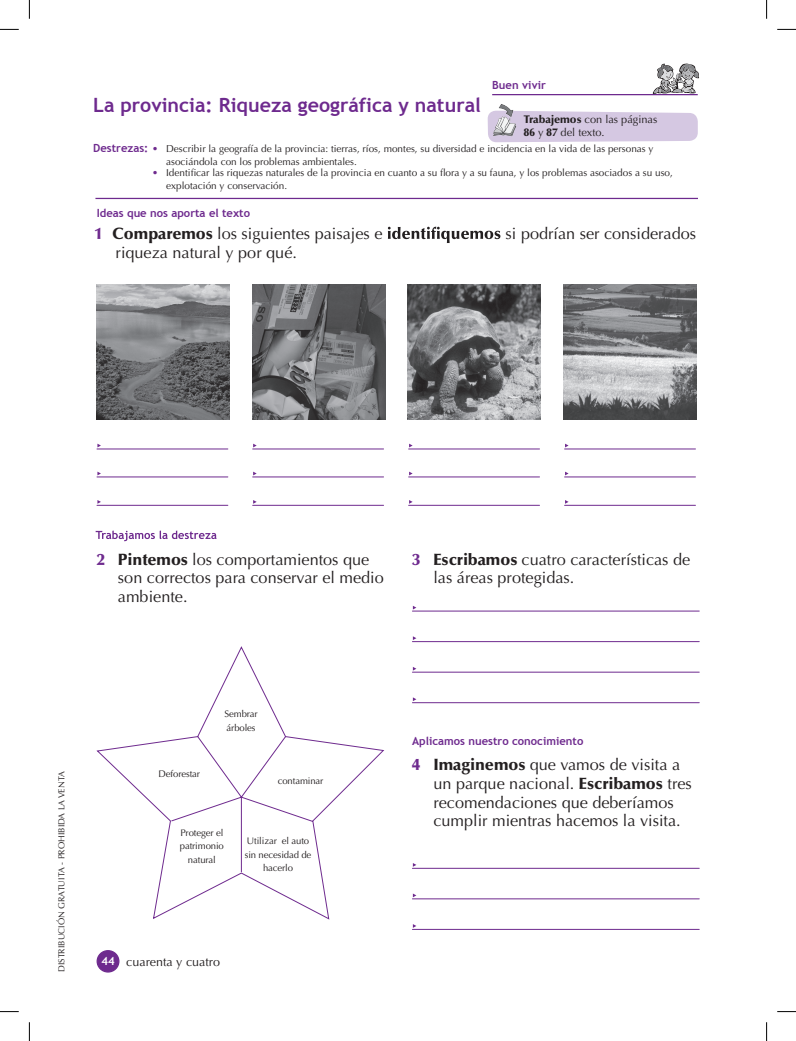
<style>
.page{position:relative;width:796px;height:1041px;background:#fff}
.page>*{position:absolute;margin:0;border:0;box-sizing:border-box;transform-origin:0 0}
.t1{font:700 19.62px "Trebuchet MS";color:#6e2a8e}
.t2{font:16.25px/18.8px "Optima LT Std";color:#231f20}
.t3{font:12.5px "Optima LT Std";color:#231f20}
.t4{font:700 11.25px "Trebuchet MS";color:#6e2a8e}
.t5{font:700 11.25px "Trebuchet MS";color:#fff}
.t6{font:11px/13px "Optima LT Std";color:#231f20}
.t7{font:10px/12.5px "Optima LT Std";color:#231f20}
.t8{font:9.5px/13.8px "Optima LT Std";letter-spacing:-.01em;color:#231f20;text-align:center}
.t9{font:8.75px "Optima LT Std";color:#231f20}
.s1{font-weight:900}
.s2{color:#6e2a8e}
.s3{font-weight:900;color:#6e2a8e}
</style>
<div class="page">
<div style="left:97px;top:950px;width:22px;height:21px;background:#6e2a8e;border-radius:50%"></div>
<div style="left:97px;top:949px;width:22px;height:23px;border:1px solid #6e2a8e;border-radius:50%"></div>
<hr style="left:492px;top:94px;width:206px;height:1px;background:#6e2a8e">
<svg style="left:487px;top:111px;width:211px;height:31px;background:#d7cbe3"></svg>
<img style="left:491px;top:104px;width:26px;height:34px">
<svg style="left:96px;top:530px;width:121px;height:11px"></svg>
<svg style="left:388px;top:227px;width:112px;height:16px"></svg>
<hr style="left:95px;top:198px;width:603px;height:1px;background:#6e2a8e">
<img style="left:97px;top:285px;width:133px;height:134px">
<img style="left:252px;top:285px;width:133px;height:134px">
<img style="left:408px;top:285px;width:133px;height:134px">
<img style="left:563px;top:285px;width:133px;height:134px">
<hr style="left:97px;top:448px;width:131px;height:1px;background:#6e2a8e">
<hr style="left:97px;top:476px;width:131px;height:1px;background:#6e2a8e">
<hr style="left:97px;top:505px;width:131px;height:1px;background:#6e2a8e">
<hr style="left:412px;top:610px;width:287px;height:1px;background:#6e2a8e">
<hr style="left:412px;top:641px;width:287px;height:1px;background:#6e2a8e">
<hr style="left:412px;top:671px;width:287px;height:1px;background:#6e2a8e">
<hr style="left:412px;top:702px;width:287px;height:1px;background:#6e2a8e">
<hr style="left:412px;top:867px;width:287px;height:1px;background:#6e2a8e">
<hr style="left:412px;top:898px;width:287px;height:1px;background:#6e2a8e">
<hr style="left:412px;top:929px;width:287px;height:1px;background:#6e2a8e">
<hr style="left:253px;top:448px;width:130px;height:1px;background:#6e2a8e">
<hr style="left:253px;top:476px;width:130px;height:1px;background:#6e2a8e">
<hr style="left:253px;top:505px;width:130px;height:1px;background:#6e2a8e">
<hr style="left:409px;top:448px;width:130px;height:1px;background:#6e2a8e">
<hr style="left:409px;top:476px;width:130px;height:1px;background:#6e2a8e">
<hr style="left:409px;top:505px;width:130px;height:1px;background:#6e2a8e">
<hr style="left:564px;top:448px;width:131px;height:1px;background:#6e2a8e">
<hr style="left:564px;top:476px;width:131px;height:1px;background:#6e2a8e">
<hr style="left:564px;top:505px;width:131px;height:1px;background:#6e2a8e">
<svg style="left:96px;top:646px;width:289px;height:273px"></svg>
<svg style="left:653px;top:63px;width:46px;height:32px"></svg>
<svg style="left:777px;top:28px;width:19px;height:2px"></svg>
<svg style="left:777px;top:1011px;width:19px;height:2px"></svg>
<svg style="left:0;top:0;width:30px;height:30px"></svg>
<svg style="left:0;top:1011px;width:30px;height:29px"></svg>
<svg style="left:766px;top:0;width:2px;height:19px"></svg>
<svg style="left:766px;top:1022px;width:2px;height:18px"></svg>
<p class="t4" style="left:492px;top:78px;width:55px">Buen vivir</p>
<p class="t6" style="left:524px;top:113px;width:135px"><span class="s1">Trabajemos</span> con las páginas<br><span class="s1">86</span> y <span class="s1">87</span> del texto.</p>
<p class="t1" style="left:93px;top:93px;width:389px">La provincia: Riqueza geográfica y natural</p>
<p class="t7" style="left:166px;top:142px;width:489px;text-indent:-14px"><span class="s2">•</span> Describir la geografía de la provincia: tierras, ríos, montes, su diversidad e incidencia en la vida de las personas y asociándola con los problemas ambientales.</p>
<p class="t7" style="left:166px;top:166px;width:508px;text-indent:-14px"><span class="s2">•</span> Identificar las riquezas naturales de la provincia en cuanto a su flora y a su fauna, y los problemas asociados a su uso, explotación y conservación.</p>
<p class="t4" style="left:93px;top:140px;width:57px">Destrezas:</p>
<p class="t4" style="left:97px;top:206px;width:155px">Ideas que nos aporta el texto</p>
<p class="t2" style="left:94px;top:224px;width:290px"><span class="s3">1</span> <span class="s1">Comparemos</span> los siguientes paisajes e</p>
<p class="t2" style="left:506px;top:224px;width:192px">si podrían ser considerados</p>
<p class="t2" style="left:116px;top:243px;width:183px">riqueza natural y por qué.</p>
<p class="t2" style="left:118px;top:549px;width:267px;text-indent:-21px"><span class="s3">2</span> <span class="s1">Pintemos</span> los comportamientos que son correctos para conservar el medio ambiente.</p>
<p class="t2" style="left:433px;top:550px;width:258px;text-indent:-21px"><span class="s3">3</span> <span class="s1">Escribamos</span> cuatro características de las áreas protegidas.</p>
<p class="t9" style="left:57px;top:971px;width:202px;rotate:-90deg">DISTRIBUCIÓN GRATUITA - PROHIBIDA LA VENTA</p>
<p class="t8" style="left:159px;top:767px;width:43px">Deforestar</p>
<p class="t8" style="left:225px;top:707px;width:35px;text-align:left">Sembrar árboles</p>
<p class="t8" style="left:278px;top:773px;width:47px">contaminar</p>
<p class="t8" style="left:180px;top:825px;width:46px">Proteger el patrimonio natural</p>
<p class="t8" style="left:245px;top:833px;width:68px">Utilizar el auto sin necesidad de hacerlo</p>
<p class="t5" style="left:101px;top:954px;width:15px">44</p>
<p class="t3" style="left:126px;top:954px;width:95px">cuarenta y cuatro</p>
<p class="t4" style="left:412px;top:733px;width:173px">Aplicamos nuestro conocimiento</p>
<p class="t2" style="left:433px;top:755px;width:260px;text-indent:-21px"><span class="s3">4</span> <span class="s1">Imaginemos</span> que vamos de visita a un parque nacional. <span class="s1">Escribamos</span> tres recomendaciones que deberíamos cumplir mientras hacemos la visita.</p>
</div>
